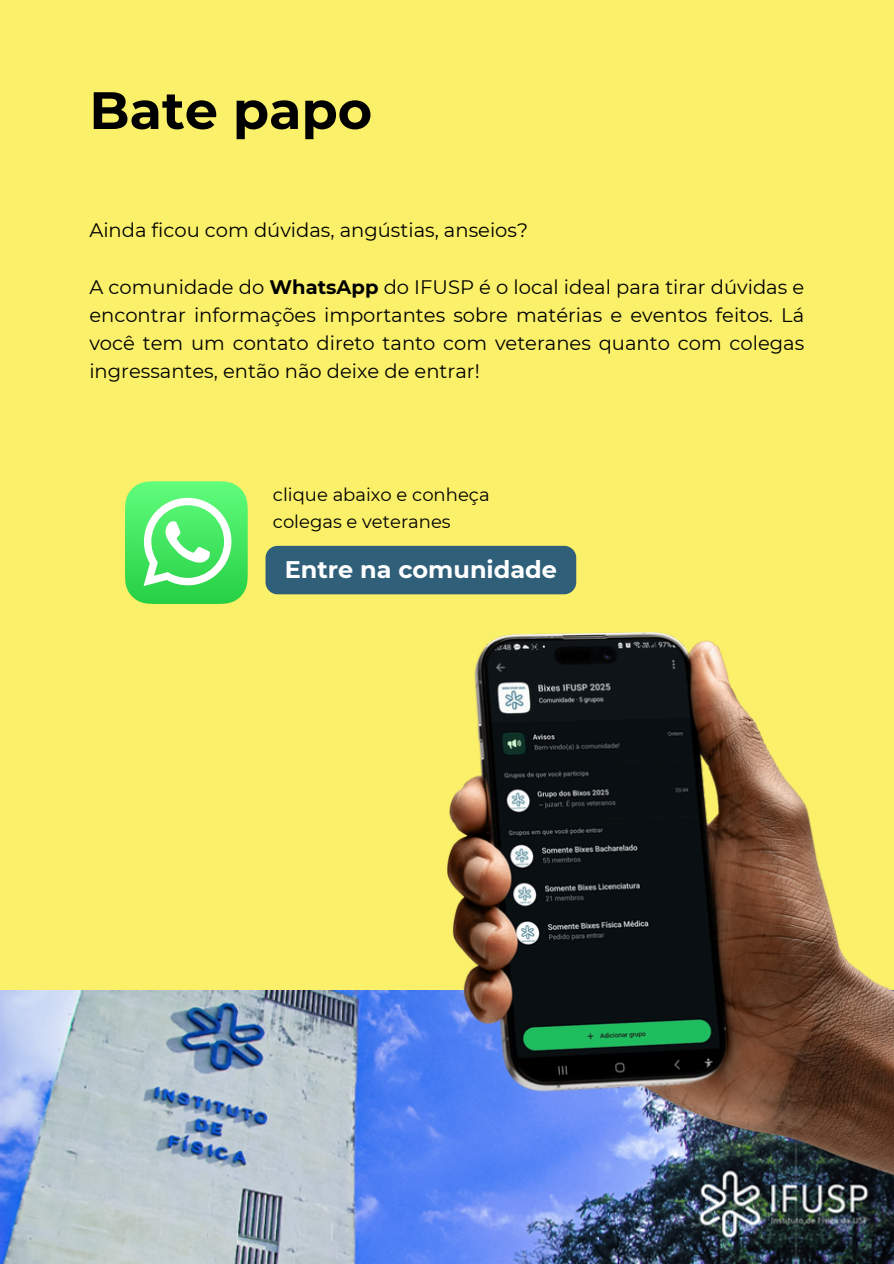
<style>
.page{position:relative;width:894px;height:1264px;background:#fff}
.page>*{position:absolute;margin:0;border:0;box-sizing:border-box;transform-origin:0 0}
.t1{font:700 52.5px "Montserrat";color:#000}
.t2{font:700 24px "Montserrat";color:#fff}
.t3{font:19.5px/28.2px "Montserrat";color:#000;text-align:justify}
.t4{font:18px/27px "Montserrat";color:#000}
.s1{font-weight:700}
</style>
<div class="page">
<div style="left:0;top:0;width:893px;height:1263px;background:#faf069"></div>
<svg style="left:125px;top:481px;width:123px;height:123px;background:#6bea7c"></svg>
<img style="left:0;top:990px;width:446px;height:273px">
<img style="left:446px;top:632px;width:447px;height:631px">
<div style="left:265px;top:546px;width:311px;height:48px;background:#305f7a;border-radius:12px"></div>
<h1 class="t1" style="left:89px;top:78px;width:284px">Bate papo</h1>
<p class="t3" style="left:89px;top:216px;width:440px">Ainda ficou com dúvidas, angústias, anseios?</p>
<p class="t3" style="left:89px;top:272px;width:716px">A comunidade do <span class="s1">WhatsApp</span> do IFUSP é o local ideal para tirar dúvidas e encontrar informações importantes sobre matérias e eventos feitos. Lá você tem um contato direto tanto com veteranes quanto com colegas ingressantes, então não deixe de entrar!</p>
<p class="t4" style="left:273px;top:480px;width:218px">clique abaixo e conheça colegas e veteranes</p>
<p class="t2" style="left:284px;top:554px;width:274px">Entre na comunidade</p>
</div>
